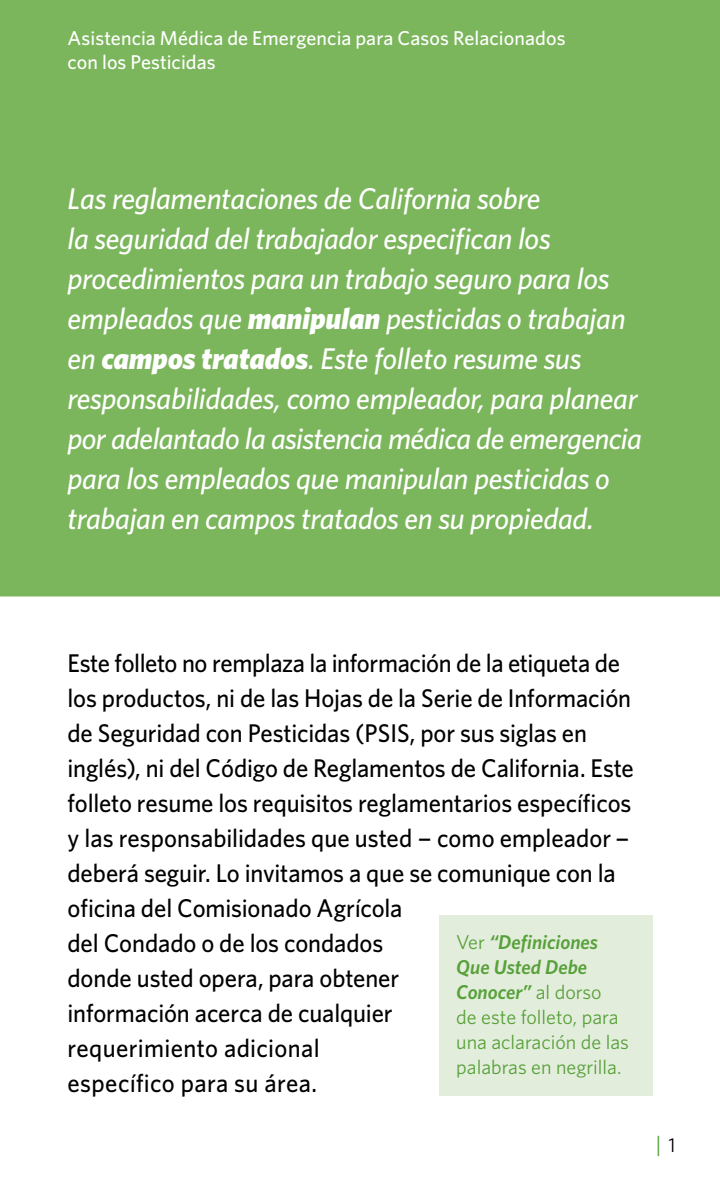
<style>
.page{position:relative;width:720px;height:1193px;background:#fff}
.page>*{position:absolute;margin:0;border:0;box-sizing:border-box;transform-origin:0 0}
.Intro_Text{font:italic 500 30px/40px "Whitney";letter-spacing:-.01em;color:#fff}
.Body_Text_1st_Para{font:500 25.5px/35px "Whitney";letter-spacing:-.005em;color:#000;scale:.96 1}
.t1{font:22.5px "Whitney";color:#57a13a}
.IFC_Title{font:20px/25px "Whitney";color:#57a13a}
.Top_Folio_White{font:500 20px/24px "Whitney";letter-spacing:.005em;color:#fff}
.s1{font-weight:900}
.s2{font-weight:600;font-style:italic}
.s3{font-size:20px;color:#000}
</style>
<div class="page">
<div style="left:0;top:0;width:720px;height:597px;background:#7cb65c"></div>
<div style="left:439px;top:915px;width:213px;height:181px;background:#e3eddc"></div>
<p class="Top_Folio_White" style="left:68px;top:25px;width:500px">Asistencia Médica de Emergencia para Casos Relacionados con los Pesticidas</p>
<p class="Intro_Text" style="left:67px;top:178px;width:576px">Las reglamentaciones de California sobre<br>la seguridad del trabajador especifican los procedimientos para un trabajo seguro para los empleados que <span class="s1">manipulan</span> pesticidas o trabajan en <span class="s1">campos tratados</span>. Este folleto resume sus responsabilidades, como empleador, para planear por adelantado la asistencia médica de emergencia para los empleados que manipulan pesticidas o trabajan en campos tratados en su propiedad.</p>
<p class="Body_Text_1st_Para" style="left:68px;top:644px;width:591px">Este folleto no remplaza la información de la etiqueta de los productos, ni de las Hojas de la Serie de Información de Seguridad con Pesticidas (PSIS, por sus siglas en inglés), ni del Código de Reglamentos de California. Este folleto resume los requisitos reglamentarios específicos y las responsabilidades que usted – como empleador – deberá seguir. Lo invitamos a que se comunique con la oficina del Comisionado Agrícola<br>del Condado o de los condados<br>donde usted opera, para obtener<br>información acerca de cualquier<br>requerimiento adicional<br>específico para su área.</p>
<p class="IFC_Title" style="left:456px;top:928px;width:174px">Ver <span class="s2">“Definiciones<br>Que Usted Debe<br>Conocer”</span> al dorso<br>de este folleto, para una aclaración de las palabras en negrilla.</p>
<p class="t1" style="left:656px;top:1130px;width:21px">| <span class="s3">1</span></p>
</div>
